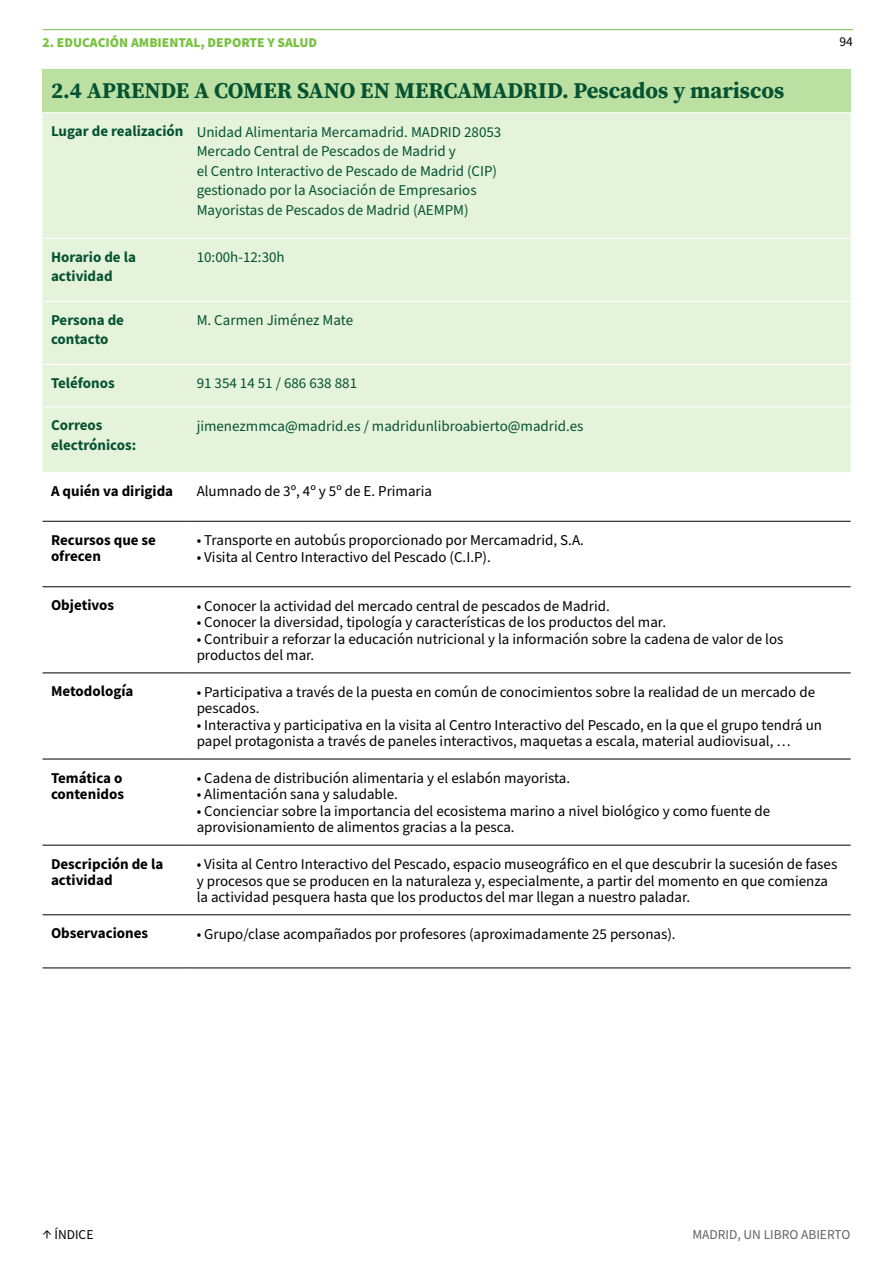
<style>
.page{position:relative;width:893px;height:1263px;background:#fff}
.page>*{position:absolute;margin:0;border:0;box-sizing:border-box;transform-origin:0 0}
.Titulo_Celda_Educacion_Amb{font:22.5px "Source Serif Variable";color:#055233}
.Normal_aumentado{font:15px/16.5px "Source Sans Pro";color:#000}
.Txt_celda_superior_Educacion{font:15px "Source Sans Pro";color:#055233}
.Normal_aumentado-2{font:700 15px/16.5px "Source Sans Pro";color:#000}
.Txt_celda_superior_Educacion-2{font:700 15px/19.5px "Source Sans Pro";color:#055233}
.t1{font:900 13.5px "Source Sans Pro";color:#78c242}
.t2{font:13.5px "Source Sans Pro";color:#646363}
.t3{font:13.5px "Source Sans Pro";color:#000}
.s1{font-size:15px}
</style>
<div class="page">
<hr style="left:43px;top:29px;width:810px;height:1px;background:#78c242">
<div style="left:43px;top:68px;width:808px;height:45px;background:#bbe0a1"></div>
<div style="left:43px;top:113px;width:808px;height:359px;background:#e4f3d9"></div>
<hr style="left:43px;top:238px;width:145px;height:1px;background:#fff">
<hr style="left:188px;top:238px;width:663px;height:1px;background:#fff">
<hr style="left:43px;top:301px;width:145px;height:1px;background:#fff">
<hr style="left:188px;top:301px;width:663px;height:1px;background:#fff">
<hr style="left:43px;top:364px;width:145px;height:1px;background:#fff">
<hr style="left:188px;top:364px;width:663px;height:1px;background:#fff">
<hr style="left:43px;top:406px;width:145px;height:1px;background:#fff">
<hr style="left:188px;top:406px;width:663px;height:1px;background:#fff">
<hr style="left:43px;top:521px;width:145px;height:1px;background:#000">
<hr style="left:188px;top:521px;width:663px;height:1px;background:#000">
<hr style="left:43px;top:586px;width:145px;height:1px;background:#000">
<hr style="left:188px;top:586px;width:663px;height:1px;background:#000">
<hr style="left:43px;top:672px;width:145px;height:1px;background:#000">
<hr style="left:188px;top:672px;width:663px;height:1px;background:#000">
<hr style="left:43px;top:759px;width:145px;height:1px;background:#000">
<hr style="left:188px;top:759px;width:663px;height:1px;background:#000">
<hr style="left:43px;top:845px;width:145px;height:1px;background:#000">
<hr style="left:188px;top:845px;width:663px;height:1px;background:#000">
<hr style="left:43px;top:914px;width:145px;height:1px;background:#000">
<hr style="left:188px;top:914px;width:663px;height:1px;background:#000">
<hr style="left:43px;top:967px;width:145px;height:1px;background:#000">
<hr style="left:188px;top:967px;width:663px;height:1px;background:#000">
<hr style="left:43px;top:68px;width:145px;height:1px;background:#fff">
<hr style="left:188px;top:68px;width:663px;height:1px;background:#fff">
<hr style="left:43px;top:112px;width:145px;height:1px;background:#fff">
<hr style="left:188px;top:112px;width:663px;height:1px;background:#fff">
<p class="t1" style="left:43px;top:33px;width:276px">2. EDUCACIÓN AMBIENTAL, DEPORTE Y SALUD</p>
<p class="t3" style="left:840px;top:32px;width:15px">94</p>
<p class="Titulo_Celda_Educacion_Amb" style="left:51px;top:76px;width:735px">2.4 APRENDE A COMER SANO EN MERCAMADRID. Pescados y mariscos</p>
<p class="Txt_celda_superior_Educacion-2" style="left:51px;top:121px;width:134px">Lugar de realización</p>
<p class="Txt_celda_superior_Educacion" style="left:197px;top:122px;width:306px">Unidad Alimentaria Mercamadrid. MADRID 28053</p>
<p class="Txt_celda_superior_Educacion" style="left:197px;top:141px;width:261px">Mercado Central de Pescados de Madrid y</p>
<p class="Txt_celda_superior_Educacion" style="left:197px;top:161px;width:302px">el Centro Interactivo de Pescado de Madrid (CIP)</p>
<p class="Txt_celda_superior_Educacion" style="left:197px;top:180px;width:282px">gestionado por la Asociación de Empresarios</p>
<p class="Txt_celda_superior_Educacion" style="left:197px;top:200px;width:274px">Mayoristas de Pescados de Madrid (AEMPM)</p>
<p class="Txt_celda_superior_Educacion-2" style="left:51px;top:247px;width:86px">Horario de la actividad</p>
<p class="Txt_celda_superior_Educacion" style="left:197px;top:247px;width:90px">10:00h-12:30h</p>
<p class="Txt_celda_superior_Educacion-2" style="left:51px;top:310px;width:75px">Persona de contacto</p>
<p class="Txt_celda_superior_Educacion" style="left:197px;top:310px;width:158px">M. Carmen Jiménez Mate</p>
<p class="Txt_celda_superior_Educacion-2" style="left:51px;top:373px;width:65px">Teléfonos</p>
<p class="Txt_celda_superior_Educacion" style="left:197px;top:373px;width:162px">91 354 14 51 / 686 638 881</p>
<p class="Txt_celda_superior_Educacion-2" style="left:51px;top:415px;width:87px">Correos electrónicos:</p>
<p class="Txt_celda_superior_Educacion" style="left:197px;top:416px;width:388px">jimenezmmca@madrid.es / madridunlibroabierto@madrid.es</p>
<p class="Normal_aumentado-2" style="left:51px;top:482px;width:124px">A quién va dirigida</p>
<p class="Normal_aumentado" style="left:197px;top:483px;width:237px">Alumnado de 3º, 4º y 5º de E. Primaria</p>
<p class="Normal_aumentado-2" style="left:51px;top:531px;width:107px">Recursos que se ofrecen</p>
<p class="Normal_aumentado" style="left:197px;top:532px;width:389px">• Transporte en autobús proporcionado por Mercamadrid, S.A.</p>
<p class="Normal_aumentado" style="left:197px;top:549px;width:296px">• Visita al Centro Interactivo del Pescado (C.I.P).</p>
<p class="Normal_aumentado-2" style="left:51px;top:597px;width:65px">Objetivos</p>
<p class="Normal_aumentado" style="left:197px;top:598px;width:415px">• Conocer la actividad del mercado central de pescados de Madrid.</p>
<p class="Normal_aumentado" style="left:197px;top:614px;width:471px">• Conocer la diversidad, tipología y características de los productos del mar.</p>
<p class="Normal_aumentado" style="left:197px;top:631px;width:588px">• Contribuir a reforzar la educación nutricional y la información sobre la cadena de valor de los productos del mar.</p>
<p class="Normal_aumentado-2" style="left:51px;top:683px;width:84px">Metodología</p>
<p class="Normal_aumentado" style="left:197px;top:684px;width:620px">• Participativa a través de la puesta en común de conocimientos sobre la realidad de un mercado de pescados.</p>
<p class="Normal_aumentado" style="left:197px;top:717px;width:627px">• Interactiva y participativa en la visita al Centro Interactivo del Pescado, en la que el grupo tendrá un papel protagonista a través de paneles interactivos, maquetas a escala, material audiovisual, …</p>
<p class="Normal_aumentado-2" style="left:51px;top:769px;width:74px">Temática o contenidos</p>
<p class="Normal_aumentado" style="left:197px;top:770px;width:375px">• Cadena de distribución alimentaria y el eslabón mayorista.</p>
<p class="Normal_aumentado" style="left:197px;top:787px;width:203px">• Alimentación sana y saludable.</p>
<p class="Normal_aumentado" style="left:197px;top:803px;width:575px">• Concienciar sobre la importancia del ecosistema marino a nivel biológico y como fuente de aprovisionamiento de alimentos gracias a la pesca.</p>
<p class="Normal_aumentado-2" style="left:51px;top:855px;width:114px">Descripción de la actividad</p>
<p class="Normal_aumentado" style="left:197px;top:856px;width:642px">• Visita al Centro Interactivo del Pescado, espacio museográfico en el que descubrir la sucesión de fases y procesos que se producen en la naturaleza y, especialmente, a partir del momento en que comienza la actividad pesquera hasta que los productos del mar llegan a nuestro paladar.</p>
<p class="Normal_aumentado-2" style="left:51px;top:925px;width:99px">Observaciones</p>
<p class="Normal_aumentado" style="left:197px;top:926px;width:480px">• Grupo/clase acompañados por profesores (aproximadamente 25 personas).</p>
<p class="t3" style="left:43px;top:1226px;width:52px"><span class="s1">↑</span> ÍNDICE</p>
<p class="t2" style="left:692px;top:1226px;width:159px">MADRID, UN LIBRO ABIERTO</p>
</div>
